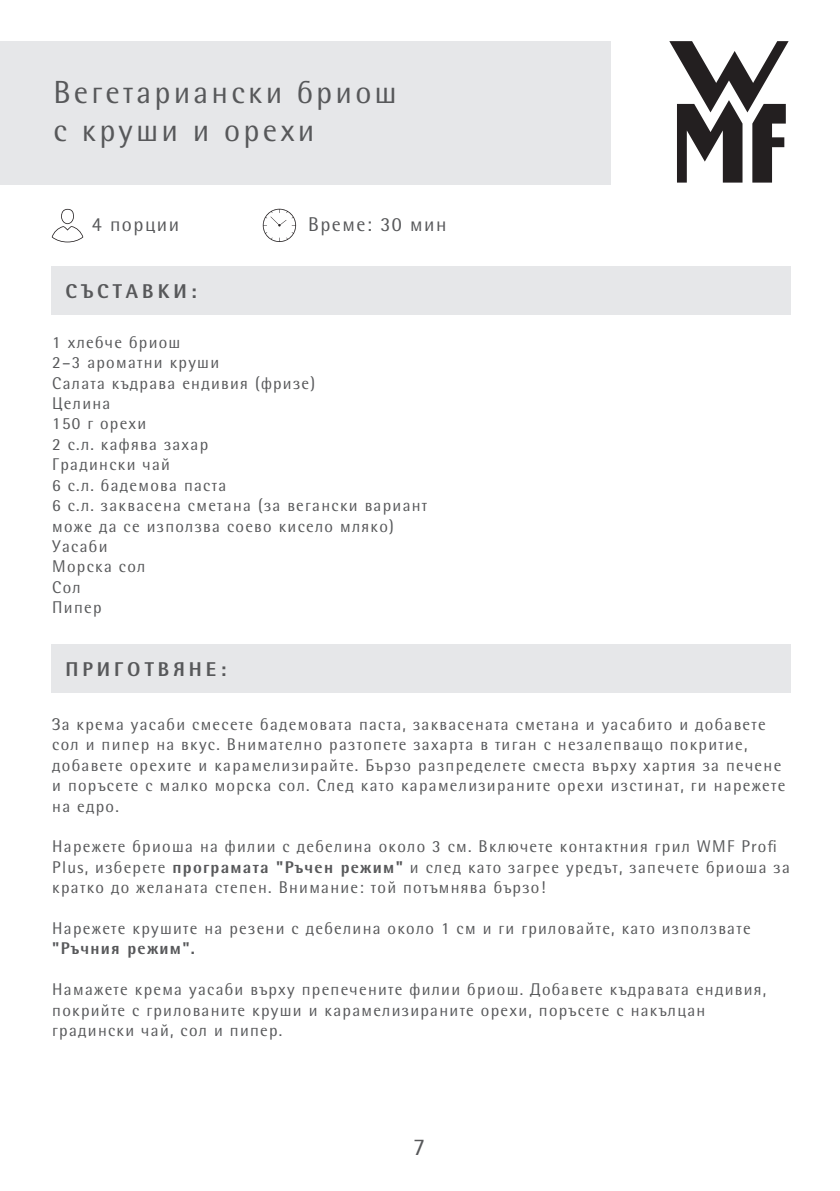
<style>
.page{position:relative;width:840px;height:1191px;background:#fff}
.page>*{position:absolute;margin:0;border:0;box-sizing:border-box;transform-origin:0 0}
.t1{font:32px/38.4px "WMF Rotis";letter-spacing:.1em;color:#57585a}
.t2{font:24px "WMF Rotis";color:#57585a}
.t3{font:700 20px "WMF Rotis";letter-spacing:.2em;color:#57585a}
.t4{font:20px "WMF Rotis";letter-spacing:.075em;color:#57585a}
.t5{font:17px/20.4px "WMF Rotis";letter-spacing:.075em;color:#57585a}
.t6{font:700 17px "WMF Rotis";letter-spacing:.075em;color:#57585a}
.s1{font-weight:700}
</style>
<div class="page">
<div style="left:0;top:41px;width:610px;height:144px;background:#e6e7e9"></div>
<svg style="left:669px;top:41px;width:119px;height:142px"></svg>
<div style="left:51px;top:266px;width:740px;height:48px;background:#e6e7e9"></div>
<svg style="left:263px;top:209px;width:33px;height:33px"></svg>
<svg style="left:52px;top:209px;width:31px;height:33px"></svg>
<div style="left:51px;top:644px;width:740px;height:48px;background:#e6e7e9"></div>
<h1 class="t1" style="left:53px;top:72px;width:345px">Вегетариански бриош с круши и орехи</h1>
<p class="t4" style="left:92px;top:212px;width:89px">4 порции</p>
<p class="t4" style="left:308px;top:212px;width:140px">Време: 30 мин</p>
<p class="t3" style="left:65px;top:279px;width:133px">СЪСТАВКИ:</p>
<p class="t5" style="left:52px;top:332px;width:376px">1 хлебче бриош<br>2–3 ароматни круши<br>Салата къдрава ендивия (фризе)<br>Целина<br>150 г орехи<br>2 с.л. кафява захар<br>Градински чай<br>6 с.л. бадемова паста<br>6 с.л. заквасена сметана (за вегански вариант може да се използва соево кисело мляко)<br>Уасаби<br>Морска сол<br>Сол<br>Пипер</p>
<p class="t3" style="left:65px;top:657px;width:162px">ПРИГОТВЯНЕ:</p>
<p class="t5" style="left:52px;top:714px;width:734px">За крема уасаби смесете бадемовата паста, заквасената сметана и уасабито и добавете сол и пипер на вкус. Внимателно разтопете захарта в тиган с незалепващо покритие, добавете орехите и карамелизирайте. Бързо разпределете сместа върху хартия за печене и поръсете с малко морска сол. След като карамелизираните орехи изстинат, ги нарежете на едро.</p>
<p class="t5" style="left:52px;top:836px;width:738px">Нарежете бриоша на филии с дебелина около 3 см. Включете контактния грил WMF Profi<br>Plus, изберете <span class="s1">програмата "Ръчен режим"</span> и след като загрее уредът, запечете бриоша за кратко до желаната степен. Внимание: той потъмнява бързо!</p>
<p class="t5" style="left:52px;top:918px;width:699px">Нарежете крушите на резени с дебелина около 1 см и ги гриловайте, като използвате</p>
<p class="t6" style="left:52px;top:938px;width:144px">"Ръчния режим".</p>
<p class="t5" style="left:52px;top:979px;width:715px">Намажете крема уасаби върху препечените филии бриош. Добавете къдравата ендивия, покрийте с грилованите круши и карамелизираните орехи, поръсете с накълцан градински чай, сол и пипер.</p>
<h2 class="t2" style="left:413px;top:1132px;width:14px">7</h2>
</div>
